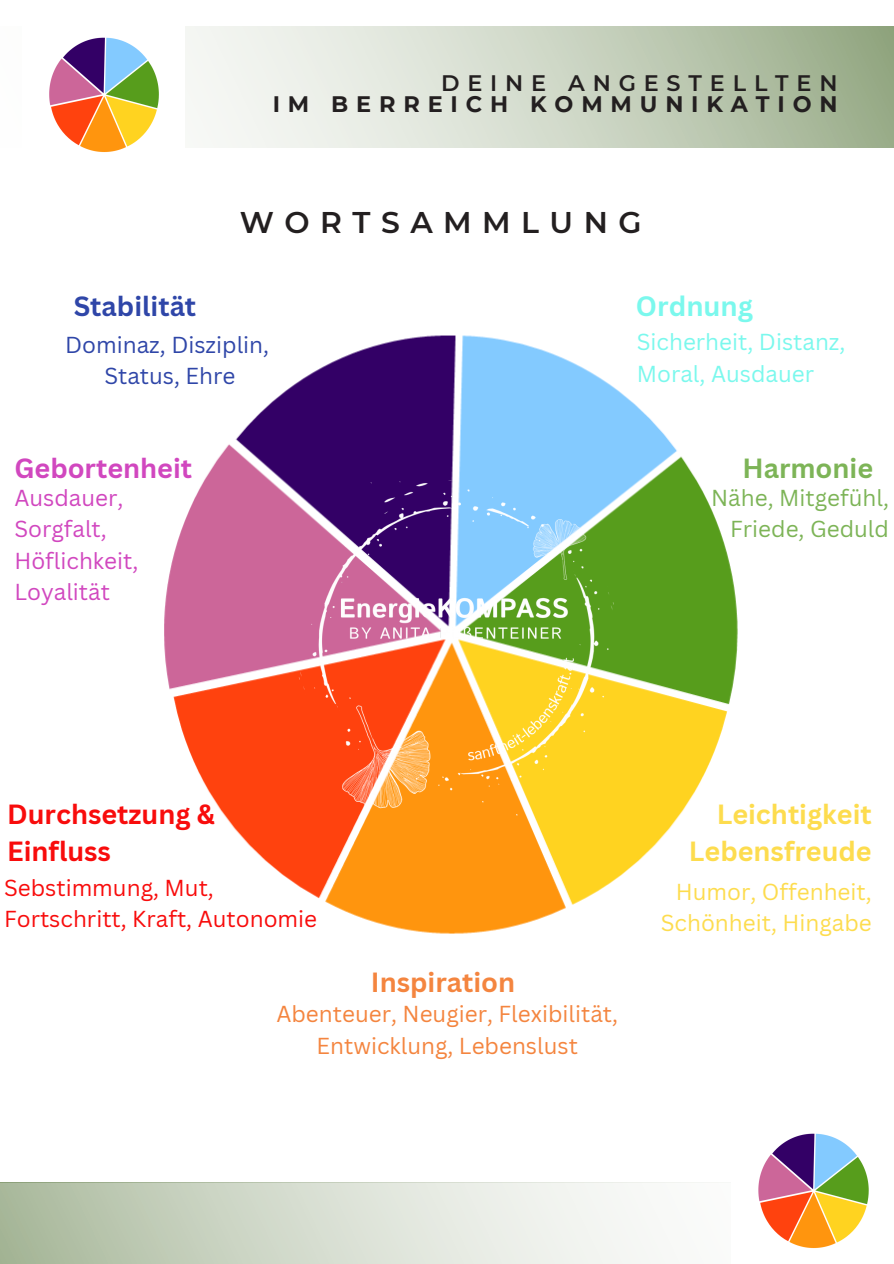
<style>
.page{position:relative;width:894px;height:1264px;background:#fff}
.page>*{position:absolute;margin:0;border:0;box-sizing:border-box;transform-origin:0 0}
.t1{font:600 29.85px "Montserrat";letter-spacing:.35em;color:#231f20}
.t2{font:700 27.3px "Canva Sans";color:#7bf8ed}
.t3{font:700 27px "Canva Sans";color:#fddc4e}
.t4{font:700 27px/37.2px "Canva Sans";color:#f80c0c}
.t5{font:700 27px "Canva Sans";color:#d147bf}
.t6{font:700 27px "Canva Sans";color:#f4853f}
.t7{font:700 27px "Canva Sans";color:#2f46a8}
.t8{font:700 27px "Canva Sans";color:#7db457}
.t9{font:22.5px "Canva Sans";color:#f4853f}
.t10{font:22.5px "Canva Sans";color:#f80c0c}
.t11{font:22.5px "Canva Sans";color:#d147bf}
.t12{font:22.5px "Canva Sans";color:#fddc4e}
.t13{font:22.5px "Canva Sans";color:#7bf8ed}
.t14{font:22.5px "Canva Sans";color:#2f46a8}
.t15{font:22.5px "Canva Sans";color:#7db457}
.t16{font:700 22.35px "Montserrat";letter-spacing:.35em;color:#231f20}
.t17{font:600 22.35px "Montserrat";letter-spacing:.35em;color:#231f20}
</style>
<div class="page">
<svg style="left:0;top:1182px;width:718px;height:81px"></svg>
<svg style="left:185px;top:26px;width:708px;height:122px;background:#cdd6c6"></svg>
<img style="left:164px;top:335px;width:574px;height:599px">
<img style="left:184px;top:367px;width:541px;height:541px">
<img style="left:49px;top:37px;width:110px;height:116px">
<img style="left:758px;top:1133px;width:111px;height:116px">
<p class="t17" style="left:441px;top:69px;width:398px">DEINE ANGESTELLTEN</p>
<p class="t16" style="left:272px;top:91px;width:566px">IM BERREICH KOMMUNIKATION</p>
<p class="t1" style="left:240px;top:204px;width:403px">WORTSAMMLUNG</p>
<p class="t7" style="left:74px;top:287px;width:124px">Stabilität</p>
<p class="t2" style="left:635px;top:286px;width:118px">Ordnung</p>
<p class="t14" style="left:65px;top:328px;width:205px">Dominaz, Disziplin,</p>
<p class="t14" style="left:104px;top:360px;width:132px">Status, Ehre</p>
<p class="t5" style="left:14px;top:449px;width:179px">Gebortenheit</p>
<p class="t11" style="left:14px;top:481px;width:111px">Ausdauer,</p>
<p class="t11" style="left:14px;top:513px;width:94px">Sorgfalt,</p>
<p class="t11" style="left:14px;top:544px;width:125px">Höflichkeit,</p>
<p class="t11" style="left:14px;top:576px;width:97px">Loyalität</p>
<p class="t13" style="left:636px;top:326px;width:210px">Sicherheit, Distanz,</p>
<p class="t13" style="left:636px;top:358px;width:179px">Moral, Ausdauer</p>
<p class="t8" style="left:742px;top:449px;width:132px">Harmonie</p>
<p class="t15" style="left:711px;top:481px;width:179px">Nähe, Mitgefühl,</p>
<p class="t15" style="left:730px;top:513px;width:160px">Friede, Geduld</p>
<p class="t4" style="left:7px;top:794px;width:209px">Durchsetzung &amp;<br>Einfluss</p>
<p class="t10" style="left:4px;top:871px;width:211px">Sebstimmung, Mut,</p>
<p class="t10" style="left:4px;top:903px;width:314px">Fortschritt, Kraft, Autonomie</p>
<p class="t6" style="left:371px;top:963px;width:146px">Inspiration</p>
<p class="t9" style="left:276px;top:998px;width:343px">Abenteuer, Neugier, Flexibilität,</p>
<p class="t9" style="left:316px;top:1029px;width:263px">Entwicklung, Lebenslust</p>
<p class="t3" style="left:716px;top:795px;width:156px">Leichtigkeit</p>
<p class="t3" style="left:688px;top:832px;width:184px">Lebensfreude</p>
<p class="t12" style="left:675px;top:875px;width:197px">Humor, Offenheit,</p>
<p class="t12" style="left:660px;top:907px;width:212px">Schönheit, Hingabe</p>
</div>
